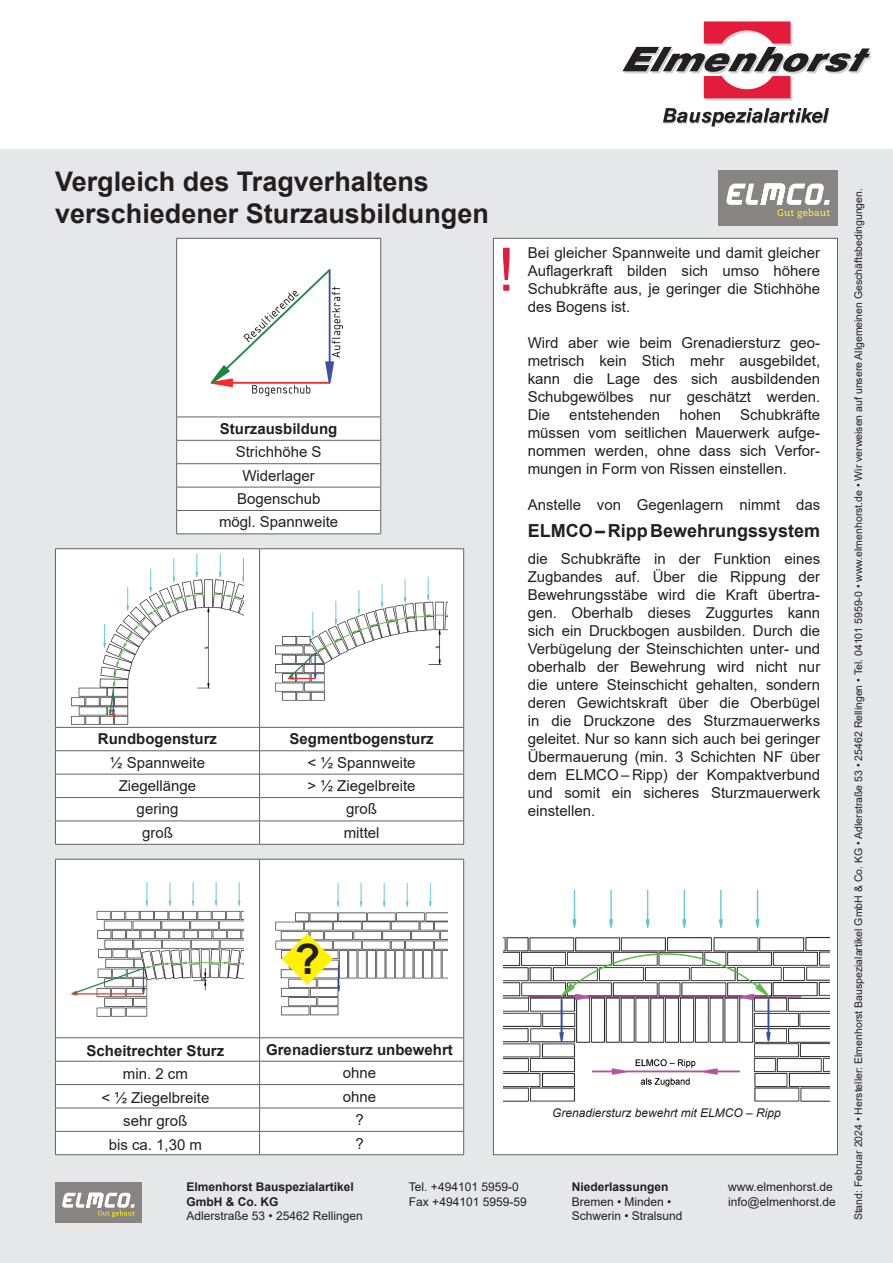
<style>
.page{position:relative;width:893px;height:1263px;background:#fff}
.page>*{position:absolute;margin:0;border:0;box-sizing:border-box;transform-origin:0 0}
.t1{font:60px "Arial";color:#e41c3b}
.t2{font:700 41.7px "Arial";color:#231f20}
.t3{font:700 27px/32.4px "Arial";color:#231f20}
.t4{font:700 18px "Arial";color:#231f20}
.t5{font:15px/18px "Arial";color:#231f20;text-align:justify}
.t6{font:700 15px "Arial";color:#231f20}
.t7{font:12px/14.4px "Arial";color:#231f20}
.t8{font:700 12px/14.4px "Arial";color:#231f20}
.t9{font:italic 12px "Arial";color:#231f20}
.t10{font:10.5px "Arial";color:#231f20}
</style>
<div class="page">
<div style="left:0;top:149px;width:893px;height:1114px;background:#e6e7e9"></div>
<svg style="left:663px;top:108px;width:167px;height:20px"></svg>
<svg style="left:622px;top:21px;width:250px;height:79px"></svg>
<div style="left:719px;top:170px;width:119px;height:55px;background:#888482"></div>
<svg style="left:726px;top:184px;width:104px;height:34px"></svg>
<div style="left:55px;top:1182px;width:87px;height:41px;background:#888482"></div>
<svg style="left:62px;top:1193px;width:73px;height:24px"></svg>
<div style="left:56px;top:860px;width:407px;height:294px;background:#fff"></div>
<hr style="left:55px;top:859px;width:205px;height:1px;background:#636366">
<hr style="left:55px;top:859px;width:1px;height:178px;background:#636366">
<hr style="left:260px;top:859px;width:204px;height:1px;background:#636366">
<hr style="left:259px;top:859px;width:1px;height:178px;background:#636366">
<hr style="left:463px;top:859px;width:1px;height:178px;background:#636366">
<hr style="left:55px;top:1084px;width:205px;height:1px;background:#636366">
<hr style="left:260px;top:1084px;width:204px;height:1px;background:#636366">
<hr style="left:55px;top:1108px;width:205px;height:1px;background:#636366">
<hr style="left:260px;top:1108px;width:204px;height:1px;background:#636366">
<hr style="left:55px;top:1131px;width:205px;height:1px;background:#636366">
<hr style="left:260px;top:1131px;width:204px;height:1px;background:#636366">
<hr style="left:55px;top:1154px;width:205px;height:1px;background:#636366">
<hr style="left:260px;top:1154px;width:204px;height:1px;background:#636366">
<hr style="left:55px;top:1037px;width:205px;height:1px;background:#636366">
<svg style="left:55px;top:1038px;width:1px;height:116px"></svg>
<hr style="left:260px;top:1037px;width:204px;height:1px;background:#636366">
<svg style="left:259px;top:1038px;width:1px;height:116px"></svg>
<svg style="left:463px;top:1038px;width:1px;height:116px"></svg>
<hr style="left:55px;top:1061px;width:205px;height:1px;background:#636366">
<hr style="left:260px;top:1061px;width:204px;height:1px;background:#636366">
<img style="left:72px;top:881px;width:171px;height:135px">
<img style="left:276px;top:881px;width:172px;height:135px">
<div style="left:493px;top:238px;width:344px;height:917px;background:#fff"></div>
<img style="left:504px;top:889px;width:325px;height:213px">
<svg style="left:282px;top:933px;width:51px;height:52px;background:#f1e972"></svg>
<div style="left:56px;top:549px;width:407px;height:295px;background:#fff"></div>
<div style="left:260px;top:549px;width:204px;height:178px;background:#fff"></div>
<hr style="left:55px;top:548px;width:205px;height:1px;background:#636366">
<hr style="left:55px;top:549px;width:1px;height:178px;background:#636366">
<hr style="left:260px;top:548px;width:204px;height:1px;background:#636366">
<hr style="left:259px;top:549px;width:1px;height:178px;background:#636366">
<hr style="left:463px;top:549px;width:1px;height:178px;background:#636366">
<hr style="left:55px;top:727px;width:205px;height:1px;background:#636366">
<hr style="left:260px;top:727px;width:204px;height:1px;background:#636366">
<hr style="left:55px;top:844px;width:205px;height:1px;background:#636366">
<hr style="left:260px;top:844px;width:204px;height:1px;background:#636366">
<hr style="left:55px;top:750px;width:205px;height:1px;background:#636366">
<hr style="left:260px;top:750px;width:204px;height:1px;background:#636366">
<hr style="left:55px;top:774px;width:205px;height:1px;background:#636366">
<hr style="left:260px;top:774px;width:204px;height:1px;background:#636366">
<hr style="left:55px;top:797px;width:205px;height:1px;background:#636366">
<hr style="left:260px;top:797px;width:204px;height:1px;background:#636366">
<hr style="left:55px;top:821px;width:205px;height:1px;background:#636366">
<svg style="left:55px;top:727px;width:1px;height:117px"></svg>
<hr style="left:260px;top:821px;width:204px;height:1px;background:#636366">
<svg style="left:259px;top:727px;width:1px;height:117px"></svg>
<svg style="left:463px;top:727px;width:1px;height:117px"></svg>
<img style="left:72px;top:552px;width:171px;height:172px">
<img style="left:276px;top:576px;width:172px;height:125px">
<div style="left:177px;top:239px;width:203px;height:295px;background:#fff"></div>
<hr style="left:176px;top:238px;width:205px;height:1px;background:#636366">
<hr style="left:176px;top:238px;width:1px;height:179px;background:#636366">
<hr style="left:380px;top:238px;width:1px;height:179px;background:#636366">
<hr style="left:176px;top:417px;width:205px;height:1px;background:#636366">
<hr style="left:176px;top:534px;width:205px;height:1px;background:#636366">
<hr style="left:176px;top:440px;width:205px;height:1px;background:#636366">
<hr style="left:176px;top:463px;width:205px;height:1px;background:#636366">
<hr style="left:176px;top:487px;width:205px;height:1px;background:#636366">
<hr style="left:176px;top:510px;width:205px;height:1px;background:#636366">
<svg style="left:176px;top:417px;width:1px;height:117px"></svg>
<svg style="left:380px;top:417px;width:1px;height:117px"></svg>
<img style="left:202px;top:251px;width:153px;height:153px">
<h3 class="t3" style="left:55px;top:165px;width:435px">Vergleich des Tragverhaltens verschiedener Sturzausbildungen</h3>
<h1 class="t1" style="left:498px;top:228px;width:18px">!</h1>
<p class="t6" style="left:220px;top:418px;width:119px">Sturzausbildung</p>
<p class="t5" style="left:219px;top:440px;width:121px;line-height:23.4px;text-align:center">Strichhöhe S<br>Widerlager<br>Bogenschub mögl. Spannweite</p>
<p class="t6" style="left:98px;top:728px;width:121px">Rundbogensturz</p>
<p class="t6" style="left:290px;top:728px;width:146px">Segmentbogensturz</p>
<p class="t5" style="left:110px;top:753px;width:97px">½ Spannweite</p>
<p class="t5" style="left:308px;top:753px;width:109px">&lt; ½ Spannweite</p>
<p class="t5" style="left:119px;top:777px;width:79px">Ziegellänge</p>
<p class="t5" style="left:308px;top:777px;width:109px">&gt; ½ Ziegelbreite</p>
<p class="t5" style="left:137px;top:800px;width:43px">gering</p>
<p class="t5" style="left:346px;top:800px;width:32px">groß</p>
<p class="t5" style="left:142px;top:823px;width:32px">groß</p>
<p class="t5" style="left:344px;top:823px;width:37px">mittel</p>
<p class="t5" style="left:528px;top:244px;width:294px">Bei gleicher Spannweite und damit gleicher Auflagerkraft bilden sich umso höhere Schubkräfte aus, je geringer die Stichhöhe des Bogens ist.</p>
<p class="t5" style="left:528px;top:334px;width:294px">Wird aber wie beim Grenadiersturz geo&shy;metrisch kein Stich mehr ausgebildet, kann die Lage des sich ausbildenden Schubgewölbes nur geschätzt werden.<br>Die</p>
<p class="t5" style="left:528px;top:406px;width:294px;text-indent:213px">Schubkräfte müssen vom seitlichen Mauerwerk aufge&shy;nommen werden, ohne dass sich Verfor&shy;mungen in Form von Rissen einstellen.</p>
<p class="t5" style="left:528px;top:496px;width:294px">Anstelle von Gegenlagern nimmt das</p>
<p class="t4" style="left:528px;top:518px;width:294px">ELMCO – Ripp Bewehrungssystem</p>
<p class="t5" style="left:528px;top:550px;width:294px">die Schubkräfte in der Funktion eines Zugbandes auf. Über die Rippung der Bewehrungsstäbe wird die Kraft übertra&shy;gen. Oberhalb dieses Zuggurtes kann sich ein Druckbogen ausbilden. Durch die Verbügelung der Steinschichten unter- und oberhalb der Bewehrung wird nicht nur die untere Steinschicht gehalten, sondern deren Gewichtskraft über die Oberbügel in die Druckzone des Sturzmauerwerks geleitet. Nur so kann sich auch bei geringer Übermauerung (min. 3 Schichten NF über dem ELMCO – Ripp) der Kompaktverbund und somit ein sicheres Sturzmauerwerk einstellen.</p>
<p class="t5" style="left:569px;top:406px;width:92px">entstehenden</p>
<p class="t5" style="left:679px;top:406px;width:43px">hohen</p>
<h2 class="t2" style="left:295px;top:930px;width:27px">?</h2>
<p class="t6" style="left:87px;top:1040px;width:139px">Scheitrechter Sturz</p>
<p class="t6" style="left:266px;top:1039px;width:188px">Grenadiersturz unbewehrt</p>
<p class="t5" style="left:123px;top:1065px;width:67px">min. 2 cm</p>
<p class="t5" style="left:343px;top:1064px;width:35px">ohne</p>
<p class="t5" style="left:101px;top:1088px;width:109px">&lt; ½ Ziegelbreite</p>
<p class="t5" style="left:343px;top:1087px;width:35px">ohne</p>
<p class="t5" style="left:123px;top:1112px;width:66px">sehr groß</p>
<p class="t5" style="left:355px;top:1111px;width:10px">?</p>
<p class="t5" style="left:109px;top:1135px;width:95px">bis ca. 1,30 m</p>
<p class="t5" style="left:355px;top:1134px;width:10px">?</p>
<p class="t9" style="left:552px;top:1105px;width:230px">Grenadiersturz bewehrt mit ELMCO – Ripp</p>
<p class="t8" style="left:187px;top:1180px;width:169px">Elmenhorst Bauspezialartikel<br>GmbH &amp; Co. KG</p>
<p class="t7" style="left:187px;top:1208px;width:178px">Adlerstraße 53 • 25462 Rellingen</p>
<p class="t7" style="left:409px;top:1180px;width:119px">Tel. +494101 5959-0<br>Fax +494101 5959-59</p>
<p class="t8" style="left:572px;top:1180px;width:98px">Niederlassungen</p>
<p class="t7" style="left:572px;top:1194px;width:112px">Bremen • Minden •<br>Schwerin • Stralsund</p>
<p class="t7" style="left:728px;top:1180px;width:109px">www.elmenhorst.de info@elmenhorst.de</p>
<p class="t10" style="left:851px;top:1220px;width:1034px;rotate:-90deg">Stand: Februar 2024 • Hersteller: Elmenhorst Bauspezialartikel GmbH &amp; Co. KG • Adlerstraße 53 • 25462 Rellingen • Tel. 04101 5959-0 • www.elmenhorst.de • Wir verweisen auf unsere Allgemeinen Geschäftsbedingungen.</p>
</div>
